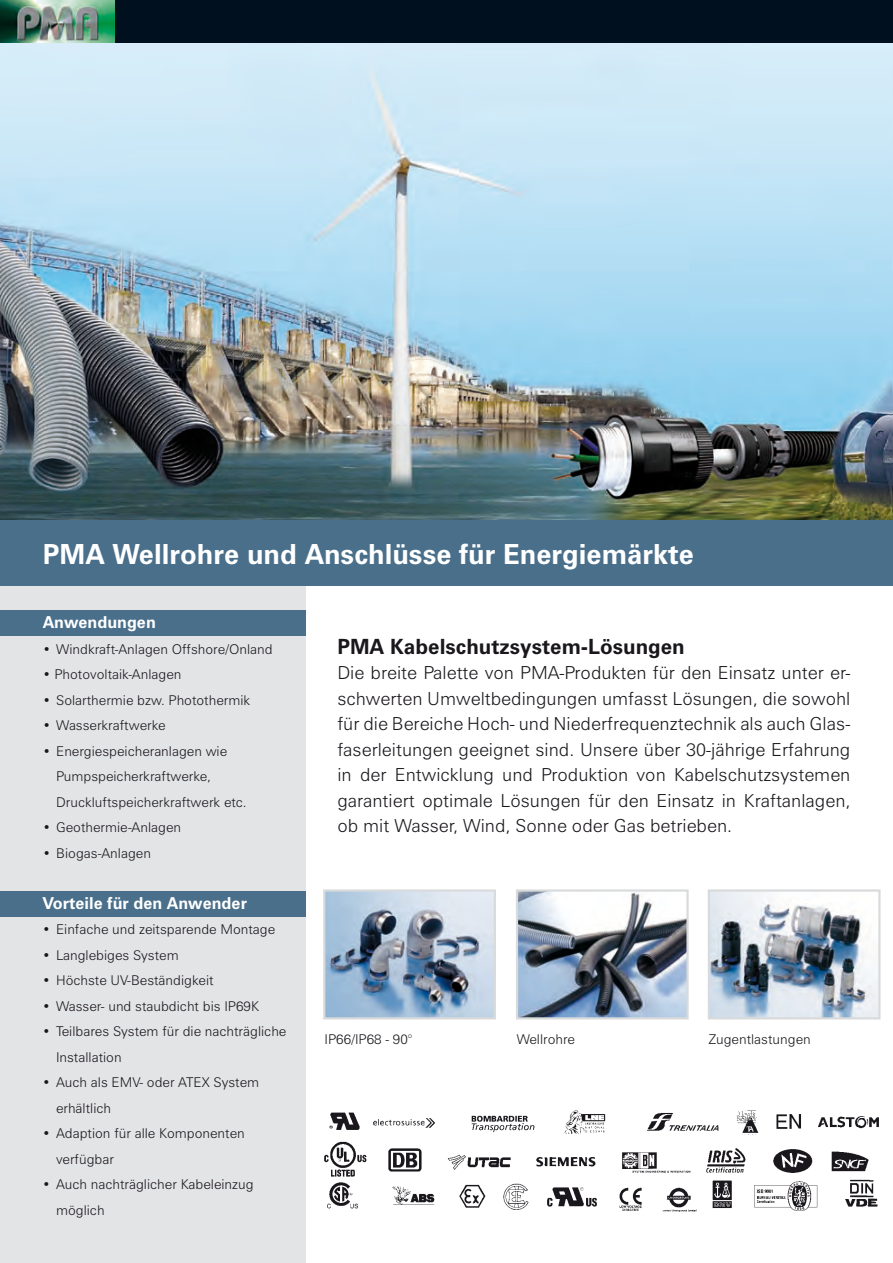
<style>
.page{position:relative;width:893px;height:1263px;background:#fff}
.page>*{position:absolute;margin:0;border:0;box-sizing:border-box;transform-origin:0 0}
.t1{font:700 27.75px "Zurich BT";color:#fff}
.t2{font:700 21px "Zurich BT";color:#1a171c}
.t3{font:300 18px/25.5px "Zurich BT";color:#1a171c;text-align:justify}
.t4{font:700 16.5px "Zurich BT";color:#fff}
.t5{font:300 13.5px/25.5px "Zurich BT";color:#1a171c}
</style>
<div class="page">
<img style="left:0;top:43px;width:893px;height:477px">
<div style="left:0;top:0;width:893px;height:43px;background:#00101f"></div>
<div style="left:0;top:521px;width:305px;height:742px;background:#e3e4e5"></div>
<div style="left:0;top:891px;width:305px;height:25px;background:#4a6f8b"></div>
<div style="left:0;top:610px;width:305px;height:26px;background:#4a6f8b"></div>
<img style="left:711px;top:892px;width:166px;height:124px">
<div style="left:708px;top:889px;width:172px;height:130px;border:2px solid #d9dadb"></div>
<img style="left:326px;top:892px;width:167px;height:124px">
<div style="left:323px;top:889px;width:173px;height:130px;border:2px solid #d9dadb"></div>
<img style="left:519px;top:892px;width:167px;height:124px">
<div style="left:516px;top:889px;width:173px;height:130px;border:2px solid #d9dadb"></div>
<img style="left:324px;top:1110px;width:555px;height:102px">
<div style="left:0;top:520px;width:893px;height:65px;background:#4a6f8b"></div>
<img style="left:0;top:0;width:115px;height:43px">
<h1 class="t1" style="left:43px;top:537px;width:653px">PMA Wellrohre und Anschlüsse für Energiemärkte</h1>
<p class="t4" style="left:43px;top:612px;width:115px">Anwendungen</p>
<p class="t5" style="left:43px;top:636px;width:231px">• Windkraft-Anlagen Offshore/Onland</p>
<p class="t5" style="left:43px;top:661px;width:140px">• Photovoltaik-Anlagen</p>
<p class="t5" style="left:43px;top:687px;width:209px">• Solarthermie bzw. Photothermik</p>
<p class="t5" style="left:43px;top:712px;width:124px">• Wasserkraftwerke</p>
<p class="t5" style="left:56px;top:738px;width:192px;text-indent:-14px">• Energiespeicheranlagen wie<br>Pumpspeicherkraftwerke,<br>Druckluftspeicherkraftwerk etc.</p>
<p class="t5" style="left:43px;top:814px;width:140px">• Geothermie-Anlagen</p>
<p class="t5" style="left:43px;top:840px;width:110px">• Biogas-Anlagen</p>
<p class="t4" style="left:43px;top:893px;width:206px">Vorteile für den Anwender</p>
<p class="t5" style="left:43px;top:917px;width:234px">• Einfache und zeitsparende Montage</p>
<p class="t5" style="left:43px;top:942px;width:138px">• Langlebiges System</p>
<p class="t5" style="left:43px;top:968px;width:173px">• Höchste UV-Beständigkeit</p>
<p class="t5" style="left:43px;top:993px;width:218px">• Wasser- und staubdicht bis IP69K</p>
<p class="t5" style="left:56px;top:1019px;width:232px;text-indent:-14px">• Teilbares System für die nachträgliche<br>Installation</p>
<p class="t5" style="left:56px;top:1070px;width:205px;text-indent:-14px">• Auch als EMV- oder ATEX System erhältlich</p>
<p class="t5" style="left:56px;top:1121px;width:190px;text-indent:-14px">• Adaption für alle Komponenten verfügbar</p>
<p class="t5" style="left:56px;top:1172px;width:199px;text-indent:-14px">• Auch nachträglicher Kabeleinzug möglich</p>
<h2 class="t2" style="left:337px;top:633px;width:349px">PMA Kabelschutzsystem-Lösungen</h2>
<p class="t3" style="left:337px;top:660px;width:515px">Die breite Palette von PMA-Produkten für den Einsatz unter er&shy;schwerten Umweltbedingungen umfasst Lösungen, die sowohl für die Bereiche Hoch- und Niederfrequenztechnik als auch Glas&shy;faserleitungen geeignet sind. Unsere über 30-jährige Erfahrung in der Entwicklung und Produktion von Kabelschutzsystemen garantiert optimale Lösungen für den Einsatz in Kraftanlagen, ob mit Wasser, Wind, Sonne oder Gas betrieben.</p>
<p class="t5" style="left:325px;top:1026px;width:89px">IP66/IP68 - 90°</p>
<p class="t5" style="left:517px;top:1026px;width:60px">Wellrohre</p>
<p class="t5" style="left:709px;top:1026px;width:103px">Zugentlastungen</p>
</div>
